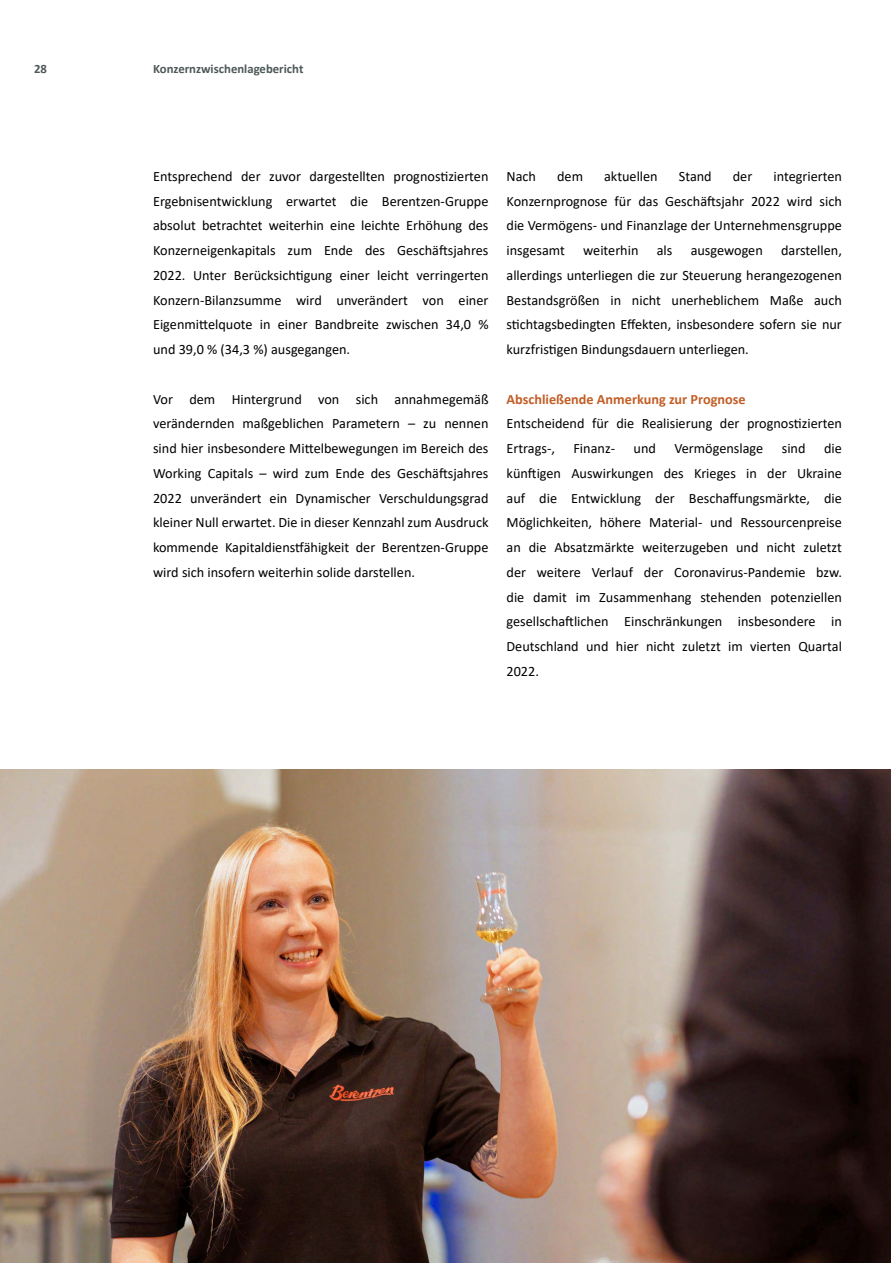
<style>
.page{position:relative;width:893px;height:1263px;background:#fff}
.page>*{position:absolute;margin:0;border:0;box-sizing:border-box;transform-origin:0 0}
.t1{font:14.25px/24.8px "Calibri";color:#000;text-align:justify}
.t2{font:700 14.25px "Calibri";color:#c25e26}
.t3{font:700 12.75px "Calibri";color:#4e5859}
</style>
<div class="page">
<img style="left:0;top:770px;width:891px;height:493px">
<p class="t3" style="left:34px;top:60px;width:14px">28</p>
<p class="t3" style="left:153px;top:60px;width:152px">Konzernzwischenlagebericht</p>
<p class="t1" style="left:153px;top:163px;width:337px">Entsprechend der zuvor dargestellten prognostizierten Ergebnisentwicklung erwartet die Berentzen-Gruppe absolut betrachtet weiterhin eine leichte Erhöhung des Konzerneigenkapitals zum Ende des Geschäftsjahres 2022. Unter Berücksichtigung einer leicht verringerten Konzern-Bilanzsumme wird unverändert von einer Eigenmittelquote in einer Bandbreite zwischen 34,0 % und 39,0 % (34,3 %) ausgegangen.</p>
<p class="t1" style="left:153px;top:386px;width:337px">Vor dem Hintergrund von sich annahmegemäß verändernden maßgeblichen Parametern – zu nennen sind hier insbesondere Mittelbewegungen im Bereich des Working Capitals – wird zum Ende des Geschäftsjahres 2022 unverändert ein Dynamischer Verschuldungsgrad kleiner Null erwartet. Die in dieser Kennzahl zum Ausdruck kommende Kapitaldienstfähigkeit der Berentzen-Gruppe wird sich insofern weiterhin solide darstellen.</p>
<p class="t1" style="left:506px;top:163px;width:31px">Nach</p>
<p class="t1" style="left:557px;top:163px;width:27px">dem</p>
<p class="t1" style="left:604px;top:163px;width:55px">aktuellen</p>
<p class="t1" style="left:679px;top:163px;width:34px">Stand</p>
<p class="t1" style="left:733px;top:163px;width:21px">der</p>
<p class="t1" style="left:506px;top:163px;width:337px;text-indent:267px">integrierten Konzernprognose für das Geschäftsjahr 2022 wird sich die Vermögens- und Finanzlage der Unternehmensgruppe insgesamt</p>
<p class="t1" style="left:506px;top:238px;width:337px;text-indent:275px">darstellen, allerdings unterliegen die zur Steuerung herangezogenen Bestandsgrößen in nicht unerheblichem Maße auch stichtagsbedingten Effekten, insbesondere sofern sie nur kurzfristigen Bindungsdauern unterliegen.</p>
<p class="t2" style="left:506px;top:389px;width:241px">Abschließende Anmerkung zur Prognose</p>
<p class="t1" style="left:506px;top:411px;width:337px">Entscheidend für die Realisierung der prognostizierten<br>Ertrags-,</p>
<p class="t1" style="left:583px;top:238px;width:57px">weiterhin</p>
<p class="t1" style="left:657px;top:238px;width:17px">als</p>
<p class="t1" style="left:691px;top:238px;width:74px">ausgewogen</p>
<p class="t1" style="left:573px;top:436px;width:43px">Finanz-</p>
<p class="t1" style="left:633px;top:436px;width:24px">und</p>
<p class="t1" style="left:674px;top:436px;width:90px">Vermögenslage</p>
<p class="t1" style="left:782px;top:436px;width:25px">sind</p>
<p class="t1" style="left:506px;top:436px;width:337px;text-indent:318px">die künftigen Auswirkungen des Krieges in der Ukraine auf die Entwicklung der Beschaffungsmärkte, die Möglichkeiten, höhere Material- und Ressourcenpreise an die Absatzmärkte weiterzugeben und nicht zuletzt der weitere Verlauf der Coronavirus-Pandemie bzw. die damit im Zusammenhang stehenden potenziellen gesellschaftlichen Einschränkungen insbesondere in Deutschland und hier nicht zuletzt im vierten Quartal 2022.</p>
</div>
